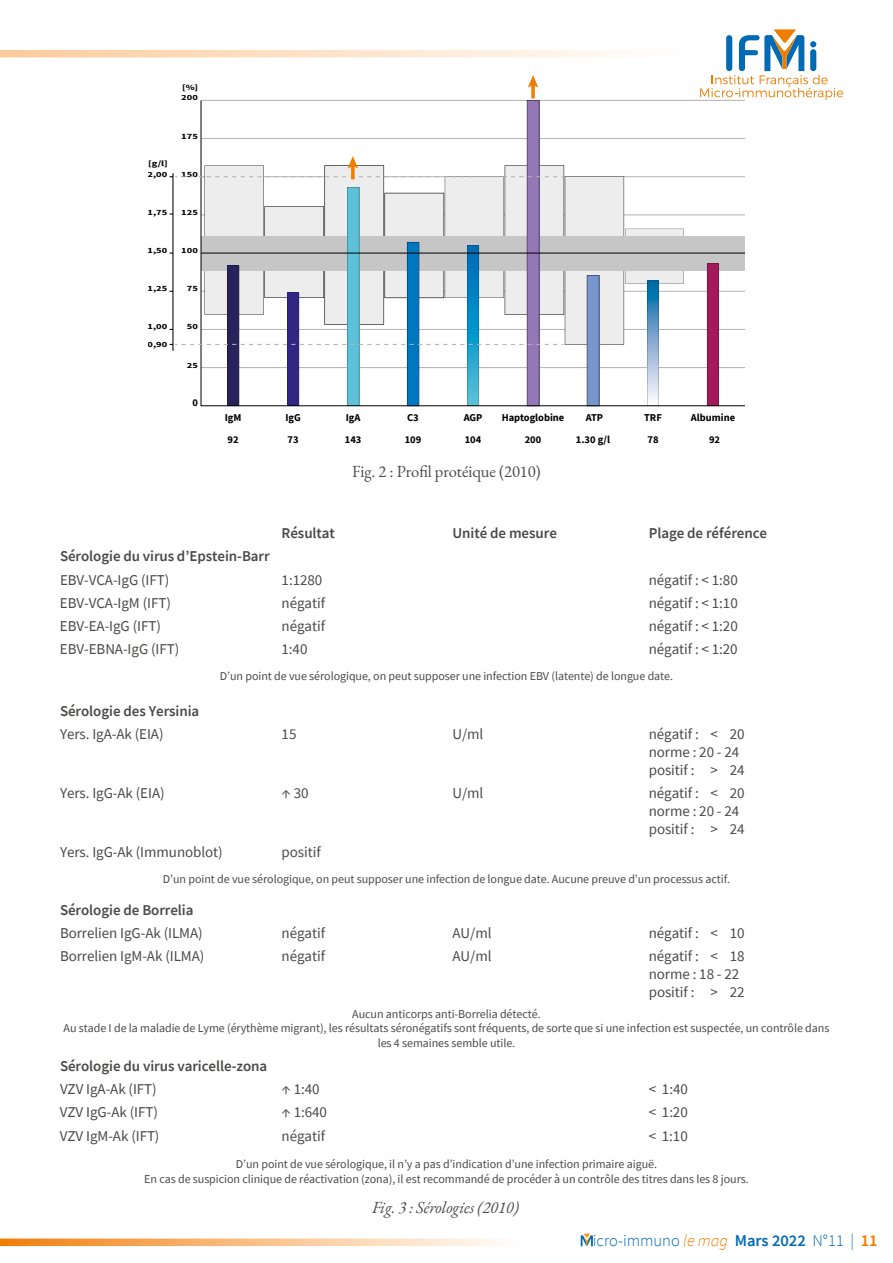
<style>
.page{position:relative;width:893px;height:1263px;background:#fff}
.page>*{position:absolute;margin:0;border:0;box-sizing:border-box;transform-origin:0 0}
.t1{font:300 16.5px "Source Sans Pro";color:#006ab4}
.t2{font:16.5px "EB Garamond";letter-spacing:-.005em;color:#4a4a49}
.t3{font:italic 16.5px "EB Garamond";letter-spacing:-.005em;color:#4a4a49}
.t4{font:15px/18px "Source Sans Pro";letter-spacing:-.005em;color:#4a4a49}
.t5{font:600 15px "Source Sans Pro";letter-spacing:-.005em;color:#4a4a49}
.t6{font:12px/14.4px "Source Sans Pro";letter-spacing:-.005em;color:#4a4a49;text-align:center}
.t7{font:700 10.5px "Source Sans Pro";color:#000}
.t8{font:700 7.95px/17.4px "Source Sans Pro";color:#000;scale:1.32 1}
.s1{font-style:italic;color:#ef7d00}
.s2{font-weight:600}
.s3{font-weight:600;color:#ef7d00}
</style>
<div class="page">
<div style="left:0;top:50px;width:700px;height:7px;background:#fcd1a7"></div>
<svg style="left:0;top:1238px;width:498px;height:8px;background:#f9c18b"></svg>
<svg style="left:581px;top:1233px;width:12px;height:13px"></svg>
<svg style="left:170px;top:29px;width:673px;height:377px"></svg>
<p class="t8" style="left:182px;top:78px;width:14px">[%]</p>
<p class="t8" style="left:181px;top:89px;width:14px">200</p>
<p class="t8" style="left:181px;top:127px;width:14px">175</p>
<p class="t8" style="left:148px;top:154px;width:16px">[g/l]</p>
<p class="t8" style="left:147px;top:165px;width:16px">2,00</p>
<p class="t8" style="left:181px;top:165px;width:14px">150</p>
<p class="t8" style="left:147px;top:203px;width:16px">1,75</p>
<p class="t8" style="left:181px;top:203px;width:14px">125</p>
<p class="t8" style="left:147px;top:242px;width:16px">1,50</p>
<p class="t8" style="left:181px;top:242px;width:14px">100</p>
<p class="t8" style="left:147px;top:280px;width:16px">1,25</p>
<p class="t8" style="left:187px;top:280px;width:10px">75</p>
<p class="t8" style="left:147px;top:318px;width:16px">1,00<br>0,90</p>
<p class="t8" style="left:187px;top:318px;width:10px">50</p>
<p class="t8" style="left:187px;top:356px;width:10px">25</p>
<p class="t7" style="left:192px;top:395px;width:7px">0</p>
<p class="t7" style="left:225px;top:411px;width:18px">IgM</p>
<p class="t7" style="left:285px;top:411px;width:17px">IgG</p>
<p class="t7" style="left:346px;top:411px;width:16px">IgA</p>
<p class="t7" style="left:407px;top:411px;width:13px">C3</p>
<p class="t7" style="left:464px;top:411px;width:20px">AGP</p>
<p class="t7" style="left:502px;top:411px;width:64px">Haptoglobine</p>
<p class="t7" style="left:586px;top:411px;width:19px">ATP</p>
<p class="t7" style="left:644px;top:411px;width:19px">TRF</p>
<p class="t7" style="left:691px;top:411px;width:46px">Albumine</p>
<p class="t7" style="left:228px;top:433px;width:13px">92</p>
<p class="t7" style="left:288px;top:433px;width:13px">73</p>
<p class="t7" style="left:345px;top:433px;width:18px">143</p>
<p class="t7" style="left:405px;top:433px;width:18px">109</p>
<p class="t7" style="left:465px;top:433px;width:18px">104</p>
<p class="t7" style="left:525px;top:433px;width:18px">200</p>
<p class="t7" style="left:576px;top:433px;width:36px">1.30 g/l</p>
<p class="t7" style="left:647px;top:433px;width:13px">78</p>
<p class="t7" style="left:709px;top:433px;width:13px">92</p>
<h1 class="t2" style="left:352px;top:461px;width:190px">Fig. 2 : Profil protéique (2010)</h1>
<p class="t5" style="left:282px;top:523px;width:55px">Résultat</p>
<p class="t5" style="left:452px;top:523px;width:106px">Unité de mesure</p>
<p class="t5" style="left:649px;top:523px;width:120px">Plage de référence</p>
<p class="t5" style="left:60px;top:546px;width:211px">Sérologie du virus d’Epstein-Barr</p>
<p class="t4" style="left:60px;top:570px;width:111px">EBV-VCA-IgG (IFT)</p>
<p class="t4" style="left:282px;top:570px;width:42px">1:1280</p>
<p class="t4" style="left:649px;top:570px;width:91px">négatif : &lt; 1:80</p>
<p class="t4" style="left:60px;top:594px;width:112px">EBV-VCA-IgM (IFT)</p>
<p class="t4" style="left:282px;top:594px;width:45px">négatif</p>
<p class="t4" style="left:649px;top:594px;width:91px">négatif : &lt; 1:10</p>
<p class="t4" style="left:60px;top:617px;width:102px">EBV-EA-IgG (IFT)</p>
<p class="t4" style="left:282px;top:617px;width:45px">négatif</p>
<p class="t4" style="left:649px;top:617px;width:91px">négatif : &lt; 1:20</p>
<p class="t4" style="left:60px;top:640px;width:121px">EBV-EBNA-IgG (IFT)</p>
<p class="t4" style="left:282px;top:640px;width:27px">1:40</p>
<p class="t4" style="left:649px;top:640px;width:91px">négatif : &lt; 1:20</p>
<p class="t6" style="left:220px;top:669px;width:455px">D’un point de vue sérologique, on peut supposer une infection EBV (latente) de longue date.</p>
<p class="t5" style="left:60px;top:701px;width:141px">Sérologie des Yersinia</p>
<p class="t4" style="left:60px;top:725px;width:105px">Yers. IgA-Ak (EIA)</p>
<p class="t4" style="left:282px;top:725px;width:16px">15</p>
<p class="t4" style="left:452px;top:725px;width:32px">U/ml</p>
<p class="t4" style="left:649px;top:725px;width:97px">négatif : &lt; 20 norme : 20 - 24 positif : &gt; 24</p>
<p class="t4" style="left:60px;top:784px;width:106px">Yers. IgG-Ak (EIA)</p>
<p class="t4" style="left:282px;top:784px;width:28px">↑ 30</p>
<p class="t4" style="left:452px;top:784px;width:32px">U/ml</p>
<p class="t4" style="left:649px;top:784px;width:98px">négatif : &lt; 20 norme : 20 - 24 positif : &gt; 24</p>
<p class="t4" style="left:60px;top:843px;width:164px">Yers. IgG-Ak (Immunoblot)</p>
<p class="t4" style="left:282px;top:843px;width:41px">positif</p>
<p class="t6" style="left:163px;top:872px;width:569px">D’un point de vue sérologique, on peut supposer une infection de longue date. Aucune preuve d’un processus actif.</p>
<p class="t5" style="left:60px;top:900px;width:135px">Sérologie de Borrelia</p>
<p class="t4" style="left:60px;top:924px;width:144px">Borrelien IgG-Ak (ILMA)</p>
<p class="t4" style="left:282px;top:924px;width:45px">négatif</p>
<p class="t4" style="left:452px;top:924px;width:41px">AU/ml</p>
<p class="t4" style="left:649px;top:924px;width:97px">négatif : &lt; 10</p>
<p class="t4" style="left:60px;top:947px;width:146px">Borrelien IgM-Ak (ILMA)</p>
<p class="t4" style="left:282px;top:947px;width:45px">négatif</p>
<p class="t4" style="left:452px;top:947px;width:41px">AU/ml</p>
<p class="t4" style="left:649px;top:947px;width:98px">négatif : &lt; 18 norme : 18 - 22 positif : &gt; 22</p>
<p class="t6" style="left:64px;top:1007px;width:767px">Aucun anticorps anti-Borrelia détecté.<br>Au stade I de la maladie de Lyme (érythème migrant), les résultats séronégatifs sont fréquents, de sorte que si une infection est suspectée, un contrôle dans les 4 semaines semble utile.</p>
<p class="t5" style="left:60px;top:1056px;width:209px">Sérologie du virus varicelle-zona</p>
<p class="t4" style="left:60px;top:1080px;width:98px">VZV IgA-Ak (IFT)</p>
<p class="t4" style="left:282px;top:1080px;width:40px">↑ 1:40</p>
<p class="t4" style="left:649px;top:1080px;width:41px">&lt; 1:40</p>
<p class="t4" style="left:60px;top:1103px;width:99px">VZV IgG-Ak (IFT)</p>
<p class="t4" style="left:282px;top:1103px;width:47px">↑ 1:640</p>
<p class="t4" style="left:649px;top:1103px;width:41px">&lt; 1:20</p>
<p class="t4" style="left:60px;top:1126px;width:101px">VZV IgM-Ak (IFT)</p>
<p class="t4" style="left:282px;top:1126px;width:45px">négatif</p>
<p class="t4" style="left:649px;top:1126px;width:41px">&lt; 1:10</p>
<p class="t6" style="left:144px;top:1157px;width:606px">D’un point de vue sérologique, il n’y a pas d’indication d’une infection primaire aiguë.<br>En cas de suspicion clinique de réactivation (zona), il est recommandé de procéder à un contrôle des titres dans les 8 jours.</p>
<h1 class="t3" style="left:372px;top:1197px;width:148px">Fig. 3 : Sérologies (2010)</h1>
<h1 class="t1" style="left:593px;top:1231px;width:286px">icro-immuno <span class="s1">le mag</span> <span class="s2">Mars 2022</span> N°11 | <span class="s3">11</span></h1>
</div>
